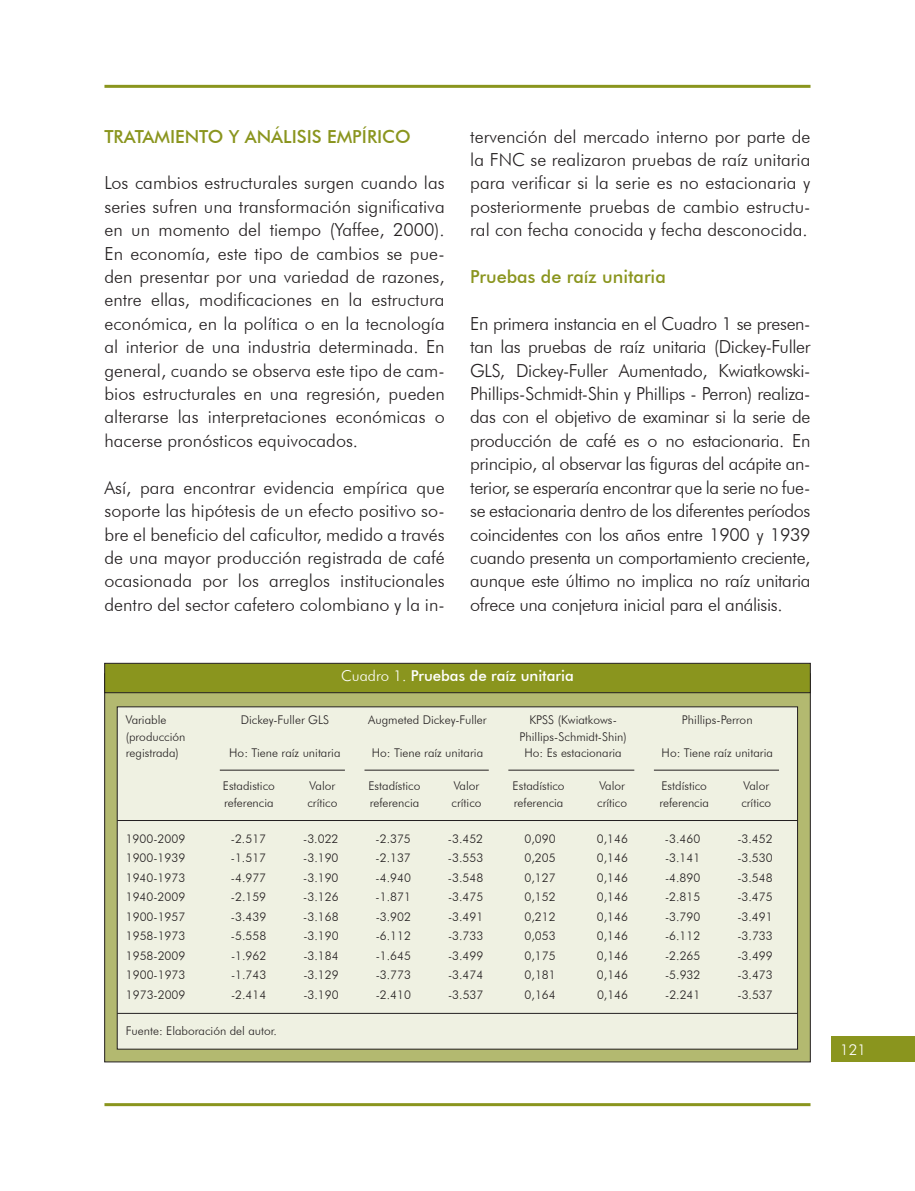
<style>
.page{position:relative;width:915px;height:1191px;background:#fff}
.page>*{position:absolute;margin:0;border:0;box-sizing:border-box;transform-origin:0 0}
.t1{font:300 18px/23.4px "Futura BT";color:#231f20;text-align:justify}
.t2{font:500 18px "Futura BT";color:#8a951e}
.t3{font:500 15px "Futura BT";color:#fff}
.t4{font:300 15px "Futura BT";color:#fff}
.t5{font:300 12px "Futura BT";color:#231f20}
.s1{font-weight:300}
</style>
<div class="page">
<div style="left:831px;top:1036px;width:83px;height:26px;background:#8a951e"></div>
<hr style="left:104px;top:1103px;width:706px;height:3px;background:#8a951e">
<hr style="left:104px;top:85px;width:706px;height:3px;background:#8a951e">
<div style="left:104px;top:673px;width:706px;height:389px;background:#b3b970"></div>
<div style="left:117px;top:706px;width:680px;height:343px;background:#eff1e2;border:1px solid #231f20"></div>
<div style="left:104px;top:663px;width:706px;height:30px;background:#8a951e;border:1px solid #231f20"></div>
<hr style="left:220px;top:770px;width:125px;height:1px;background:#231f20">
<hr style="left:364px;top:770px;width:124px;height:1px;background:#231f20">
<hr style="left:508px;top:770px;width:126px;height:1px;background:#231f20">
<hr style="left:653px;top:770px;width:125px;height:1px;background:#231f20">
<hr style="left:117px;top:820px;width:680px;height:1px;background:#231f20">
<hr style="left:117px;top:1013px;width:680px;height:1px;background:#231f20">
<p class="t2" style="left:104px;top:125px;width:308px">TRATAMIENTO Y ANÁLISIS EMPÍRICO</p>
<p class="t1" style="left:104px;top:171px;width:341px">Los cambios estructurales surgen cuando las series sufren una transformación significativa en un momento del tiempo (Yaffee, 2000).<br>En economía, este tipo de cambios se pue&shy;den presentar por una variedad de razones, entre ellas, modificaciones en la estructura económica, en la política o en la tecnología al interior de una industria determinada. En general, cuando se observa este tipo de cam&shy;bios estructurales en una regresión, pueden alterarse las interpretaciones económicas o hacerse pronósticos equivocados.</p>
<p class="t1" style="left:104px;top:475px;width:341px">Así, para encontrar evidencia empírica que soporte las hipótesis de un efecto positivo so&shy;bre el beneficio del caficultor, medido a través de una mayor producción registrada de café ocasionada por los arreglos institucionales dentro del sector cafetero colombiano y la in-</p>
<p class="t1" style="left:470px;top:124px;width:341px">tervención del mercado interno por parte de la FNC se realizaron pruebas de raíz unitaria para verificar si la serie es no estacionaria y posteriormente pruebas de cambio estructu&shy;ral con fecha conocida y fecha desconocida.</p>
<p class="t2" style="left:470px;top:266px;width:197px">Pruebas de raíz unitaria</p>
<p class="t1" style="left:470px;top:311px;width:341px">En primera instancia en el Cuadro 1 se presen&shy;tan las pruebas de raíz unitaria (Dickey-Fuller GLS, Dickey-Fuller Aumentado, Kwiatkowski-Phillips-Schmidt-Shin y Phillips - Perron) realiza&shy;das con el objetivo de examinar si la serie de producción de café es o no estacionaria. En principio, al observar las figuras del acápite an&shy;terior, se esperaría encontrar que la serie no fue&shy;se estacionaria dentro de los diferentes períodos coincidentes con los años entre 1900 y 1939 cuando presenta un comportamiento creciente, aunque este último no implica no raíz unitaria ofrece una conjetura inicial para el análisis.</p>
<p class="t3" style="left:341px;top:667px;width:234px"><span class="s1">Cuadro 1.</span> Pruebas de raíz unitaria</p>
<p class="t5" style="left:126px;top:712px;width:42px">Variable</p>
<p class="t5" style="left:241px;top:712px;width:90px">Dickey-Fuller GLS</p>
<p class="t5" style="left:368px;top:712px;width:120px">Augmeted Dickey-Fuller</p>
<p class="t5" style="left:529px;top:712px;width:89px">KPSS (Kwiatkows-</p>
<p class="t5" style="left:681px;top:712px;width:72px">Phillips-Perron</p>
<p class="t5" style="left:126px;top:729px;width:61px">(producción</p>
<p class="t5" style="left:519px;top:729px;width:109px">Phillips-Schmidt-Shin)</p>
<p class="t5" style="left:126px;top:745px;width:55px">registrada)</p>
<p class="t5" style="left:229px;top:745px;width:113px">Ho: Tiene raíz unitaria</p>
<p class="t5" style="left:372px;top:745px;width:113px">Ho: Tiene raíz unitaria</p>
<p class="t5" style="left:524px;top:745px;width:99px">Ho: Es estacionaria</p>
<p class="t5" style="left:661px;top:745px;width:113px">Ho: Tiene raíz unitaria</p>
<p class="t5" style="left:223px;top:778px;width:53px">Estadistico</p>
<p class="t5" style="left:309px;top:778px;width:27px">Valor</p>
<p class="t5" style="left:368px;top:778px;width:53px">Estadístico</p>
<p class="t5" style="left:453px;top:778px;width:27px">Valor</p>
<p class="t5" style="left:512px;top:778px;width:53px">Estadístico</p>
<p class="t5" style="left:599px;top:778px;width:27px">Valor</p>
<p class="t5" style="left:661px;top:778px;width:47px">Estdístico</p>
<p class="t5" style="left:743px;top:778px;width:27px">Valor</p>
<p class="t5" style="left:224px;top:795px;width:51px">referencia</p>
<p class="t5" style="left:307px;top:795px;width:31px">crítico</p>
<p class="t5" style="left:369px;top:795px;width:51px">referencia</p>
<p class="t5" style="left:451px;top:795px;width:31px">crítico</p>
<p class="t5" style="left:513px;top:795px;width:51px">referencia</p>
<p class="t5" style="left:597px;top:795px;width:31px">crítico</p>
<p class="t5" style="left:659px;top:795px;width:51px">referencia</p>
<p class="t5" style="left:741px;top:795px;width:31px">crítico</p>
<p class="t5" style="left:126px;top:831px;width:61px">1900-2009</p>
<p class="t5" style="left:231px;top:831px;width:37px">-2.517</p>
<p class="t5" style="left:303px;top:831px;width:37px">-3.022</p>
<p class="t5" style="left:375px;top:831px;width:37px">-2.375</p>
<p class="t5" style="left:448px;top:831px;width:37px">-3.452</p>
<p class="t5" style="left:524px;top:831px;width:33px">0,090</p>
<p class="t5" style="left:596px;top:831px;width:33px">0,146</p>
<p class="t5" style="left:664px;top:831px;width:37px">-3.460</p>
<p class="t5" style="left:737px;top:831px;width:37px">-3.452</p>
<p class="t5" style="left:126px;top:850px;width:61px">1900-1939</p>
<p class="t5" style="left:231px;top:850px;width:37px">-1.517</p>
<p class="t5" style="left:303px;top:850px;width:37px">-3.190</p>
<p class="t5" style="left:375px;top:850px;width:37px">-2.137</p>
<p class="t5" style="left:448px;top:850px;width:37px">-3.553</p>
<p class="t5" style="left:524px;top:850px;width:33px">0,205</p>
<p class="t5" style="left:596px;top:850px;width:33px">0,146</p>
<p class="t5" style="left:664px;top:850px;width:37px">-3.141</p>
<p class="t5" style="left:737px;top:850px;width:37px">-3.530</p>
<p class="t5" style="left:126px;top:870px;width:61px">1940-1973</p>
<p class="t5" style="left:231px;top:870px;width:37px">-4.977</p>
<p class="t5" style="left:303px;top:870px;width:37px">-3.190</p>
<p class="t5" style="left:375px;top:870px;width:37px">-4.940</p>
<p class="t5" style="left:448px;top:870px;width:37px">-3.548</p>
<p class="t5" style="left:524px;top:870px;width:33px">0,127</p>
<p class="t5" style="left:596px;top:870px;width:33px">0,146</p>
<p class="t5" style="left:664px;top:870px;width:37px">-4.890</p>
<p class="t5" style="left:737px;top:870px;width:37px">-3.548</p>
<p class="t5" style="left:126px;top:889px;width:61px">1940-2009</p>
<p class="t5" style="left:231px;top:889px;width:37px">-2.159</p>
<p class="t5" style="left:303px;top:889px;width:37px">-3.126</p>
<p class="t5" style="left:375px;top:889px;width:37px">-1.871</p>
<p class="t5" style="left:448px;top:889px;width:37px">-3.475</p>
<p class="t5" style="left:524px;top:889px;width:33px">0,152</p>
<p class="t5" style="left:596px;top:889px;width:33px">0,146</p>
<p class="t5" style="left:664px;top:889px;width:37px">-2.815</p>
<p class="t5" style="left:737px;top:889px;width:37px">-3.475</p>
<p class="t5" style="left:126px;top:909px;width:61px">1900-1957</p>
<p class="t5" style="left:231px;top:909px;width:37px">-3.439</p>
<p class="t5" style="left:303px;top:909px;width:37px">-3.168</p>
<p class="t5" style="left:375px;top:909px;width:37px">-3.902</p>
<p class="t5" style="left:448px;top:909px;width:37px">-3.491</p>
<p class="t5" style="left:524px;top:909px;width:33px">0,212</p>
<p class="t5" style="left:596px;top:909px;width:33px">0,146</p>
<p class="t5" style="left:664px;top:909px;width:37px">-3.790</p>
<p class="t5" style="left:737px;top:909px;width:37px">-3.491</p>
<p class="t5" style="left:126px;top:928px;width:61px">1958-1973</p>
<p class="t5" style="left:231px;top:928px;width:37px">-5.558</p>
<p class="t5" style="left:303px;top:928px;width:37px">-3.190</p>
<p class="t5" style="left:375px;top:928px;width:37px">-6.112</p>
<p class="t5" style="left:448px;top:928px;width:37px">-3.733</p>
<p class="t5" style="left:524px;top:928px;width:33px">0,053</p>
<p class="t5" style="left:596px;top:928px;width:33px">0,146</p>
<p class="t5" style="left:665px;top:928px;width:37px">-6.112</p>
<p class="t5" style="left:737px;top:928px;width:37px">-3.733</p>
<p class="t5" style="left:126px;top:948px;width:61px">1958-2009</p>
<p class="t5" style="left:231px;top:948px;width:37px">-1.962</p>
<p class="t5" style="left:303px;top:948px;width:37px">-3.184</p>
<p class="t5" style="left:375px;top:948px;width:37px">-1.645</p>
<p class="t5" style="left:448px;top:948px;width:37px">-3.499</p>
<p class="t5" style="left:524px;top:948px;width:33px">0,175</p>
<p class="t5" style="left:596px;top:948px;width:33px">0,146</p>
<p class="t5" style="left:665px;top:948px;width:37px">-2.265</p>
<p class="t5" style="left:737px;top:948px;width:37px">-3.499</p>
<p class="t5" style="left:126px;top:967px;width:61px">1900-1973</p>
<p class="t5" style="left:231px;top:967px;width:37px">-1.743</p>
<p class="t5" style="left:303px;top:967px;width:37px">-3.129</p>
<p class="t5" style="left:375px;top:967px;width:37px">-3.773</p>
<p class="t5" style="left:448px;top:967px;width:37px">-3.474</p>
<p class="t5" style="left:524px;top:967px;width:33px">0,181</p>
<p class="t5" style="left:596px;top:967px;width:33px">0,146</p>
<p class="t5" style="left:665px;top:967px;width:37px">-5.932</p>
<p class="t5" style="left:737px;top:967px;width:37px">-3.473</p>
<p class="t5" style="left:126px;top:987px;width:61px">1973-2009</p>
<p class="t5" style="left:231px;top:987px;width:37px">-2.414</p>
<p class="t5" style="left:303px;top:987px;width:37px">-3.190</p>
<p class="t5" style="left:375px;top:987px;width:37px">-2.410</p>
<p class="t5" style="left:448px;top:987px;width:37px">-3.537</p>
<p class="t5" style="left:524px;top:987px;width:33px">0,164</p>
<p class="t5" style="left:596px;top:987px;width:33px">0,146</p>
<p class="t5" style="left:665px;top:987px;width:37px">-2.241</p>
<p class="t5" style="left:737px;top:987px;width:37px">-3.537</p>
<p class="t5" style="left:126px;top:1023px;width:152px">Fuente: Elaboración del autor.</p>
<p class="t4" style="left:840px;top:1040px;width:27px">121</p>
</div>
